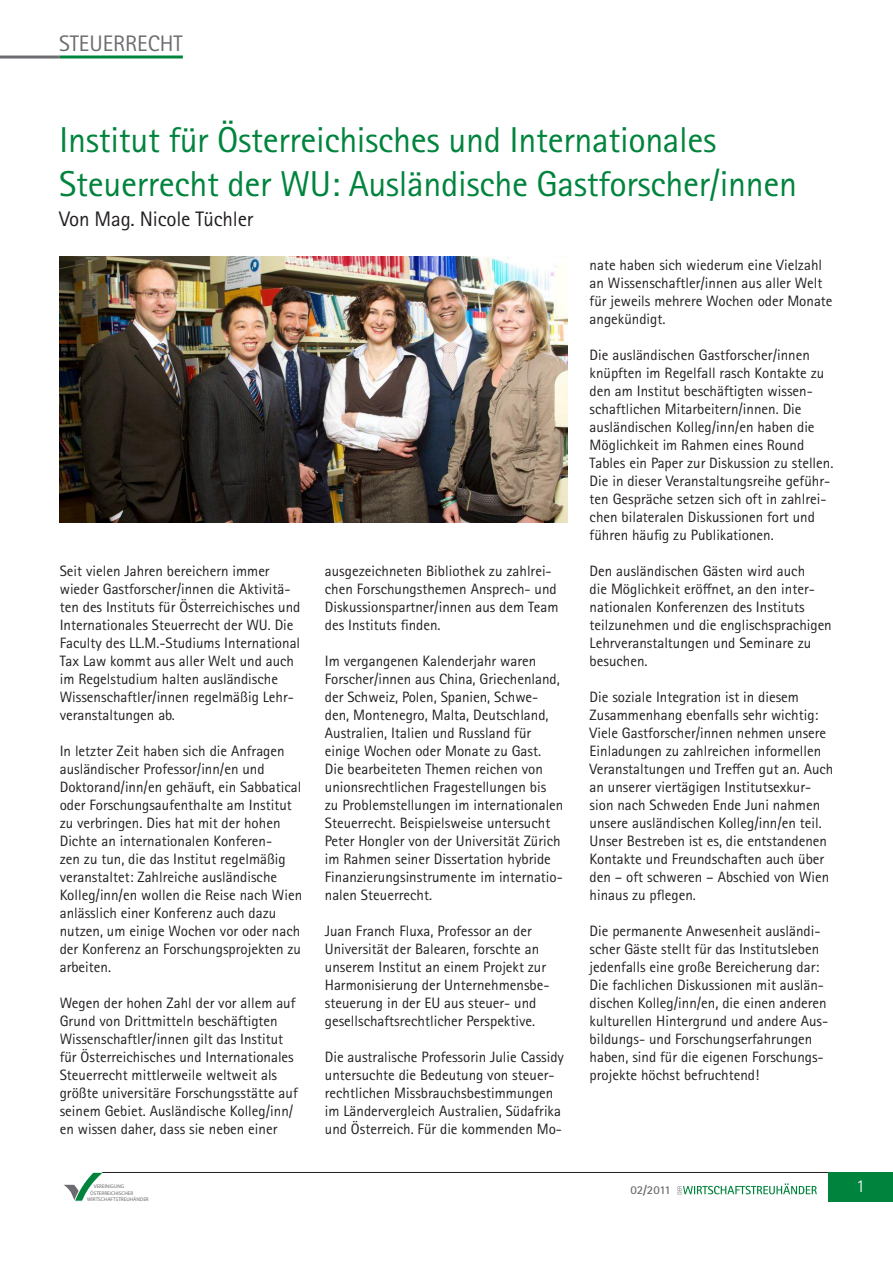
<style>
.page{position:relative;width:893px;height:1263px;background:#fff}
.page>*{position:absolute;margin:0;border:0;box-sizing:border-box;transform-origin:0 0}
.Artikel_Headline_Grü{font:36px "Rotis Sans Serif Std";letter-spacing:-.01em;color:#00843d}
.headline{font:22.5px "Rotis Sans Serif Std";color:#6c6d70}
.Artikel_Headline_Grü-2{font:21px "Rotis Sans Serif Std";letter-spacing:-.01em;color:#231f20}
.t1{font:300 18px "Rotis Sans Serif Std";color:#fff}
.lauftext{font:15px/18px "Rotis Sans Serif Std";color:#231f20}
.Kategorie_grau{font:700 12px "Rotis Sans Serif Std";letter-spacing:-.03em;color:#6c6d70}
.t2{font:5.25px/6.3px "AT Rotis Sans Serif";color:#6b6b6f}
.t3{font:5.25px "AT Rotis Sans Serif";color:#6c6d70}
</style>
<div class="page">
<svg style="left:64px;top:1172px;width:39px;height:30px"></svg>
<div style="left:828px;top:1172px;width:65px;height:30px;background:#00843d"></div>
<hr style="left:102px;top:1172px;width:726px;height:1px;background:#231f20">
<svg style="left:677px;top:1183px;width:140px;height:11px"></svg>
<hr style="left:0;top:56px;width:60px;height:3px;background:#6c6d70">
<hr style="left:60px;top:55px;width:123px;height:3px;background:#00843d">
<img style="left:60px;top:256px;width:507px;height:266px">
<p class="headline" style="left:59px;top:30px;width:125px">STEUERRECHT</p>
<p class="Artikel_Headline_Grü" style="left:59px;top:119px;width:659px">Institut für Österreichisches und Internationales</p>
<p class="Artikel_Headline_Grü" style="left:59px;top:162px;width:739px">Steuerrecht der WU: Ausländische Gastforscher/innen</p>
<p class="Artikel_Headline_Grü-2" style="left:59px;top:206px;width:196px">Von Mag. Nicole Tüchler</p>
<p class="lauftext" style="left:60px;top:562px;width:242px">Seit vielen Jahren bereichern immer wieder Gastforscher/innen die Aktivitä&shy;ten des Instituts für Österreichisches und Internationales Steuerrecht der WU. Die Faculty des LL.M.-Studiums International Tax Law kommt aus aller Welt und auch im Regelstudium halten ausländische Wissenschaftler/innen regelmäßig Lehr&shy;veranstaltungen ab.</p>
<p class="lauftext" style="left:60px;top:742px;width:244px">In letzter Zeit haben sich die Anfragen ausländischer Professor/inn/en und Doktorand/inn/en gehäuft, ein Sabbatical oder Forschungsaufenthalte am Institut zu verbringen. Dies hat mit der hohen Dichte an internationalen Konferen-<br>zen zu tun, die das Institut regelmäßig veranstaltet: Zahlreiche ausländische Kolleg/inn/en wollen die Reise nach Wien anlässlich einer Konferenz auch dazu nutzen, um einige Wochen vor oder nach der Konferenz an Forschungsprojekten zu arbeiten.</p>
<p class="lauftext" style="left:60px;top:994px;width:239px">Wegen der hohen Zahl der vor allem auf Grund von Drittmitteln beschäftigten Wissenschaftler/innen gilt das Institut für Österreichisches und Internationales Steuerrecht mittlerweile weltweit als größte universitäre Forschungsstätte auf seinem Gebiet. Ausländische Kolleg/inn/ en wissen daher, dass sie neben einer</p>
<p class="lauftext" style="left:325px;top:562px;width:235px">ausgezeichneten Bibliothek zu zahlrei&shy;chen Forschungsthemen Ansprech- und Diskussionspartner/innen aus dem Team des Instituts finden.</p>
<p class="lauftext" style="left:325px;top:652px;width:240px">Im vergangenen Kalenderjahr waren Forscher/innen aus China, Griechenland, der Schweiz, Polen, Spanien, Schwe&shy;den, Montenegro, Malta, Deutschland, Australien, Italien und Russland für einige Wochen oder Monate zu Gast.<br>Die bearbeiteten Themen reichen von unionsrechtlichen Fragestellungen bis zu Problemstellungen im internationalen Steuerrecht. Beispielsweise untersucht Peter Hongler von der Universität Zürich im Rahmen seiner Dissertation hybride Finanzierungsinstrumente im internatio&shy;nalen Steuerrecht.</p>
<p class="lauftext" style="left:325px;top:922px;width:226px">Juan Franch Fluxa, Professor an der Universität der Balearen, forschte an unserem Institut an einem Projekt zur Harmonisierung der Unternehmensbe&shy;steuerung in der EU aus steuer- und gesellschaftsrechtlicher Perspektive.</p>
<p class="lauftext" style="left:325px;top:1048px;width:241px">Die australische Professorin Julie Cassidy untersuchte die Bedeutung von steuer&shy;rechtlichen Missbrauchsbestimmungen im Ländervergleich Australien, Südafrika und Österreich. Für die kommenden Mo-</p>
<p class="lauftext" style="left:590px;top:256px;width:244px">nate haben sich wiederum eine Vielzahl an Wissenschaftler/innen aus aller Welt für jeweils mehrere Wochen oder Monate angekündigt.</p>
<p class="lauftext" style="left:590px;top:346px;width:245px">Die ausländischen Gastforscher/innen knüpften im Regelfall rasch Kontakte zu den am Institut beschäftigten wissen&shy;schaftlichen Mitarbeitern/innen. Die ausländischen Kolleg/inn/en haben die Möglichkeit im Rahmen eines Round Tables ein Paper zur Diskussion zu stellen.<br>Die in dieser Veranstaltungsreihe geführ&shy;ten Gespräche setzen sich oft in zahlrei&shy;chen bilateralen Diskussionen fort und führen häufig zu Publikationen.</p>
<p class="lauftext" style="left:590px;top:562px;width:244px">Den ausländischen Gästen wird auch<br>die Möglichkeit eröffnet, an den inter&shy;nationalen Konferenzen des Instituts teilzunehmen und die englischsprachigen Lehrveranstaltungen und Seminare zu besuchen.</p>
<p class="lauftext" style="left:590px;top:688px;width:245px">Die soziale Integration ist in diesem Zusammenhang ebenfalls sehr wichtig:<br>Viele Gastforscher/innen nehmen unsere Einladungen zu zahlreichen informellen Veranstaltungen und Treffen gut an. Auch an unserer viertägigen Institutsexkur&shy;sion nach Schweden Ende Juni nahmen unsere ausländischen Kolleg/inn/en teil.<br>Unser Bestreben ist es, die entstandenen Kontakte und Freundschaften auch über den – oft schweren – Abschied von Wien hinaus zu pflegen.</p>
<p class="lauftext" style="left:590px;top:922px;width:240px">Die permanente Anwesenheit ausländi&shy;scher Gäste stellt für das Institutsleben jedenfalls eine große Bereicherung dar:<br>Die fachlichen Diskussionen mit auslän&shy;dischen Kolleg/inn/en, die einen anderen kulturellen Hintergrund und andere Aus&shy;bildungs- und Forschungserfahrungen haben, sind für die eigenen Forschungs&shy;projekte höchst befruchtend!</p>
<p class="t3" style="left:94px;top:1183px;width:32px">VEREINIGUNG</p>
<p class="t2" style="left:87px;top:1190px;width:63px;text-indent:3px">ÖSTERREICHISCHER<br>WIRTSCHAFTSTREUHÄNDER</p>
<p class="Kategorie_grau" style="left:630px;top:1182px;width:42px">02/2011</p>
<p class="t1" style="left:856px;top:1175px;width:10px">1</p>
</div>
